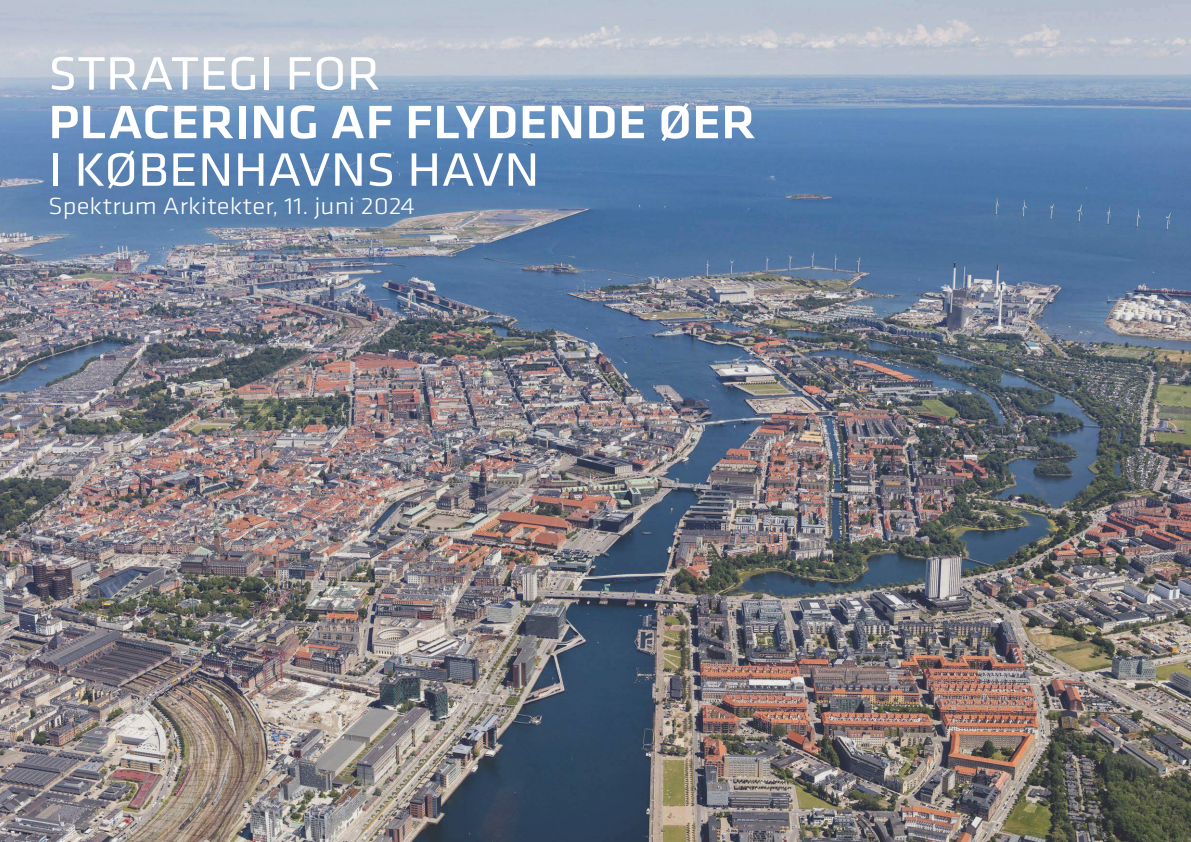
<style>
.page{position:relative;width:1191px;height:842px;background:#fff}
.page>*{position:absolute;margin:0;border:0;box-sizing:border-box;transform-origin:0 0}
.t1{font:48.6px "Klavika";color:#fff;scale:1.11 1}
.t2{font:500 48.6px "Klavika";color:#fff;scale:1.11 1}
.t3{font:300 24.3px "Klavika";color:#fff;scale:1.11 1}
</style>
<div class="page">
<img style="left:0;top:0;width:1191px;height:842px">
<h1 class="t1" style="left:48px;top:49px;width:301px">STRATEGI FOR</h1>
<h1 class="t2" style="left:48px;top:103px;width:639px">PLACERING AF FLYDENDE ØER</h1>
<h1 class="t1" style="left:48px;top:145px;width:444px">I KØBENHAVNS HAVN</h1>
<p class="t3" style="left:48px;top:196px;width:332px">Spektrum Arkitekter, 11. juni 2024</p>
</div>
